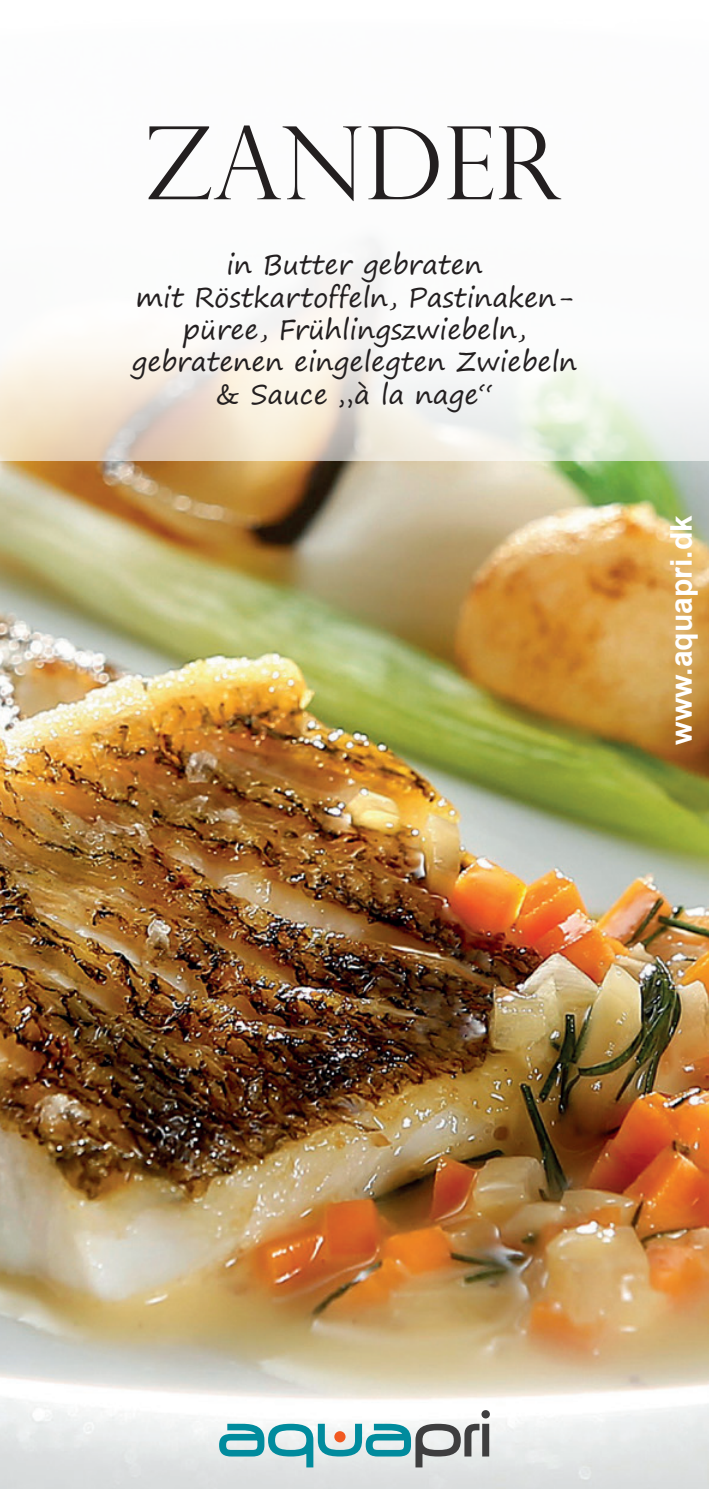
<style>
.page{position:relative;width:709px;height:1489px;background:#fff}
.page>*{position:absolute;margin:0;border:0;box-sizing:border-box;transform-origin:0 0}
.t1{font:300 101.25px "Perpetua Titling";color:#231f20}
.t2{font:700 30px "Arial";color:#fff}
.t3{font:27px/32.5px "Segoe Print";color:#231f20;text-align:center}
</style>
<div class="page">
<img style="left:0;top:461px;width:709px;height:1027px">
<svg style="left:0;top:238px;width:709px;height:223px;fill:#faf9f6"></svg>
<svg style="left:218px;top:1422px;width:263px;height:45px"></svg>
<div style="left:482px;top:1423px;width:7px;height:33px;border:3px solid #3e3e3f"></div>
<div style="left:481px;top:1409px;width:9px;height:9px;border:3px solid #3e3e3f;border-radius:50%"></div>
<div style="left:334px;top:1430px;width:11px;height:12px;background:#f15921;border-radius:50%"></div>
<p class="t1" style="left:147px;top:102px;width:416px">ZANDER</p>
<p class="t3" style="left:132px;top:248px;width:447px">in Butter gebraten<br>mit Röstkartoffeln, Pastinaken&shy;püree, Frühlingszwiebeln, gebratenen eingelegten Zwiebeln &amp; Sauce „à la nage“</p>
<p class="t2" style="left:660px;top:744px;width:230px;rotate:-90deg">www.aquapri.dk</p>
</div>
